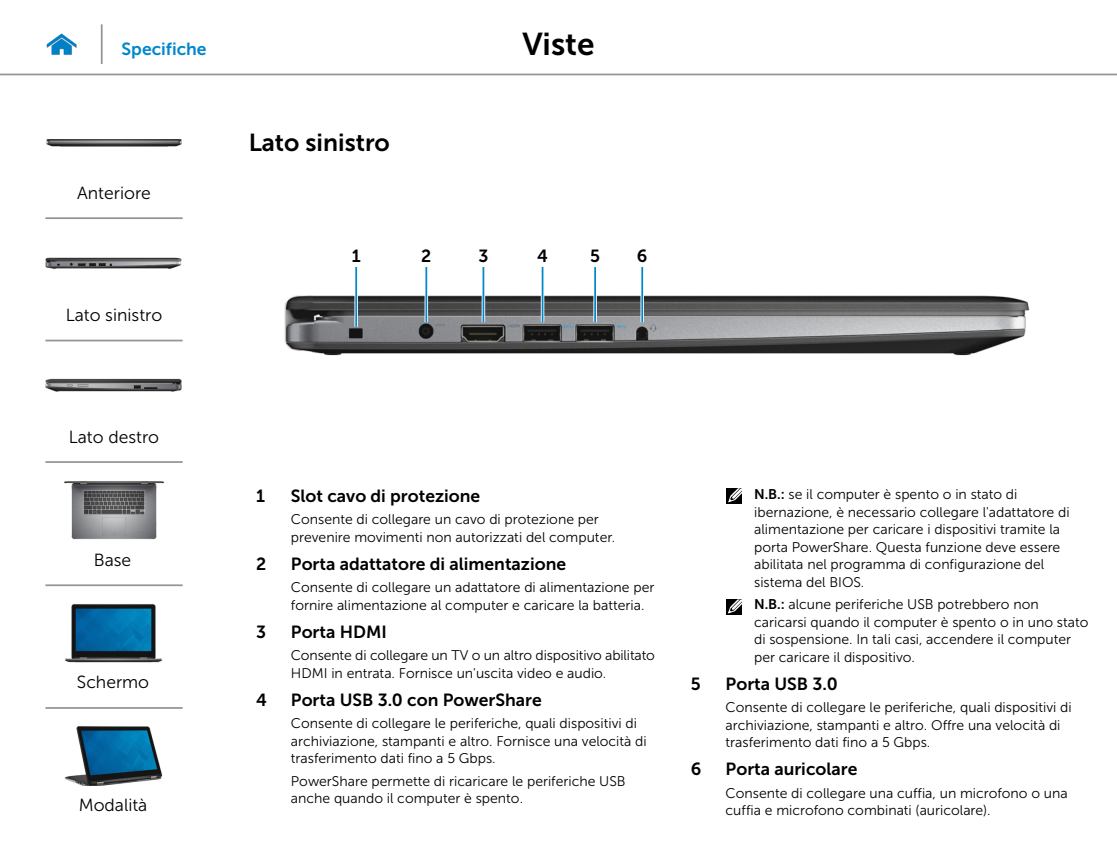
<style>
.page{position:relative;width:1117px;height:844px;background:#fff}
.page>*{position:absolute;margin:0;border:0;box-sizing:border-box;transform-origin:0 0}
.t1{font:31.5px "Museo Sans For Dell 700";color:#000}
.Head2{font:24.5px "Museo Sans For Dell 700";color:#000}
.Callout_Head{font:17.5px "Museo Sans For Dell 700";color:#000}
.t2{font:17.5px "Museo Sans For Dell 300";color:#000}
.t3{font:17.5px "Museo Sans For Dell 700";color:#0087cc}
.Callout-L{font:17.5px "Museo Sans For Dell 700";color:#000}
.Callout_description{font:14px/17.5px "Museo Sans For Dell 300";color:#000}
.Note{font:14px/17.5px "Museo Sans For Dell 300";color:#000}
.s1{font-family:"Museo Sans For Dell 700"}
</style>
<div class="page">
<hr style="left:0;top:74px;width:1116px;height:1px;background:#939598">
<img style="left:46px;top:33px;width:31px;height:22px">
<img style="left:284px;top:295px;width:746px;height:61px">
<svg style="left:354px;top:267px;width:4px;height:60px"></svg>
<hr style="left:355px;top:267px;width:2px;height:60px;background:#0087cc">
<svg style="left:424px;top:267px;width:4px;height:55px"></svg>
<hr style="left:425px;top:267px;width:2px;height:55px;background:#0087cc">
<svg style="left:481px;top:267px;width:4px;height:55px"></svg>
<hr style="left:482px;top:267px;width:2px;height:55px;background:#0087cc">
<svg style="left:540px;top:267px;width:4px;height:55px"></svg>
<hr style="left:541px;top:267px;width:2px;height:55px;background:#0087cc">
<hr style="left:593px;top:267px;width:3px;height:55px;background:#fff">
<hr style="left:594px;top:267px;width:2px;height:55px;background:#0087cc">
<svg style="left:640px;top:267px;width:4px;height:55px"></svg>
<hr style="left:641px;top:267px;width:2px;height:55px;background:#0087cc">
<div style="left:726px;top:488px;width:16px;height:16px;background:#000"></div>
<svg style="left:728px;top:488px;width:14px;height:14px"></svg>
<div style="left:725px;top:599px;width:16px;height:16px;background:#000"></div>
<svg style="left:728px;top:599px;width:14px;height:14px"></svg>
<hr style="left:101px;top:24px;width:2px;height:40px;background:#939598">
<img style="left:46px;top:139px;width:136px;height:8px">
<img style="left:45px;top:257px;width:137px;height:12px">
<img style="left:45px;top:378px;width:137px;height:14px">
<img style="left:64px;top:481px;width:100px;height:58px">
<img style="left:65px;top:604px;width:98px;height:58px">
<img style="left:65px;top:726px;width:98px;height:59px">
<hr style="left:45px;top:217px;width:138px;height:2px;background:#939598">
<hr style="left:45px;top:339px;width:138px;height:2px;background:#939598">
<hr style="left:45px;top:461px;width:138px;height:2px;background:#939598">
<hr style="left:45px;top:584px;width:138px;height:2px;background:#939598">
<hr style="left:45px;top:706px;width:138px;height:2px;background:#939598">
<p class="t3" style="left:122px;top:39px;width:86px">Specifiche</p>
<h1 class="t1" style="left:522px;top:26px;width:74px">Viste</h1>
<p class="t2" style="left:77px;top:183px;width:75px">Anteriore</p>
<p class="t2" style="left:66px;top:305px;width:98px">Lato sinistro</p>
<p class="Head2" style="left:249px;top:128px;width:143px">Lato sinistro</p>
<p class="Callout-L" style="left:351px;top:246px;width:10px">1</p>
<p class="Callout-L" style="left:421px;top:246px;width:12px">2</p>
<p class="Callout-L" style="left:478px;top:246px;width:12px">3</p>
<p class="Callout-L" style="left:537px;top:246px;width:12px">4</p>
<p class="Callout-L" style="left:590px;top:246px;width:11px">5</p>
<p class="Callout-L" style="left:636px;top:246px;width:12px">6</p>
<p class="t2" style="left:69px;top:428px;width:92px">Lato destro</p>
<p class="t2" style="left:94px;top:550px;width:39px">Base</p>
<p class="t2" style="left:77px;top:672px;width:74px">Schermo</p>
<p class="t2" style="left:79px;top:795px;width:70px">Modalità</p>
<p class="Callout_Head" style="left:256px;top:485px;width:10px">1</p>
<p class="Callout_Head" style="left:291px;top:485px;width:191px">Slot cavo di protezione</p>
<p class="Callout_description" style="left:291px;top:510px;width:326px">Consente di collegare un cavo di protezione per prevenire movimenti non autorizzati del computer.</p>
<p class="Callout_Head" style="left:256px;top:553px;width:12px">2</p>
<p class="Callout_Head" style="left:291px;top:553px;width:277px">Porta adattatore di alimentazione</p>
<p class="Callout_description" style="left:291px;top:578px;width:365px">Consente di collegare un adattatore di alimentazione per fornire alimentazione al computer e caricare la batteria.</p>
<p class="Callout_Head" style="left:256px;top:621px;width:12px">3</p>
<p class="Callout_Head" style="left:291px;top:621px;width:97px">Porta HDMI</p>
<p class="Callout_description" style="left:291px;top:646px;width:365px">Consente di collegare un TV o un altro dispositivo abilitato<br>HDMI in entrata. Fornisce un'uscita video e audio.</p>
<p class="Callout_Head" style="left:256px;top:689px;width:12px">4</p>
<p class="Callout_Head" style="left:291px;top:689px;width:252px">Porta USB 3.0 con PowerShare</p>
<p class="Callout_description" style="left:291px;top:714px;width:357px">Consente di collegare le periferiche, quali dispositivi di archiviazione, stampanti e altro. Fornisce una velocità di trasferimento dati fino a 5 Gbps.</p>
<p class="Callout_description" style="left:291px;top:772px;width:336px">PowerShare permette di ricaricare le periferiche USB anche quando il computer è spento.</p>
<p class="Note" style="left:754px;top:485px;width:317px"><span class="s1">N.B.:</span> se il computer è spento o in stato di ibernazione, è necessario collegare l'adattatore di alimentazione per caricare i dispositivi tramite la porta PowerShare. Questa funzione deve essere abilitata nel programma di configurazione del sistema del BIOS.</p>
<p class="Note" style="left:754px;top:595px;width:335px"><span class="s1">N.B.:</span> alcune periferiche USB potrebbero non caricarsi quando il computer è spento o in uno stato di sospensione. In tali casi, accendere il computer per caricare il dispositivo.</p>
<p class="Callout_Head" style="left:690px;top:673px;width:11px">5</p>
<p class="Callout_Head" style="left:725px;top:673px;width:113px">Porta USB 3.0</p>
<p class="Callout_description" style="left:725px;top:698px;width:347px">Consente di collegare le periferiche, quali dispositivi di archiviazione, stampanti e altro. Offre una velocità di trasferimento dati fino a 5 Gbps.</p>
<p class="Callout_Head" style="left:690px;top:759px;width:12px">6</p>
<p class="Callout_Head" style="left:725px;top:759px;width:133px">Porta auricolare</p>
<p class="Callout_description" style="left:725px;top:784px;width:343px">Consente di collegare una cuffia, un microfono o una cuffia e microfono combinati (auricolare).</p>
</div>
